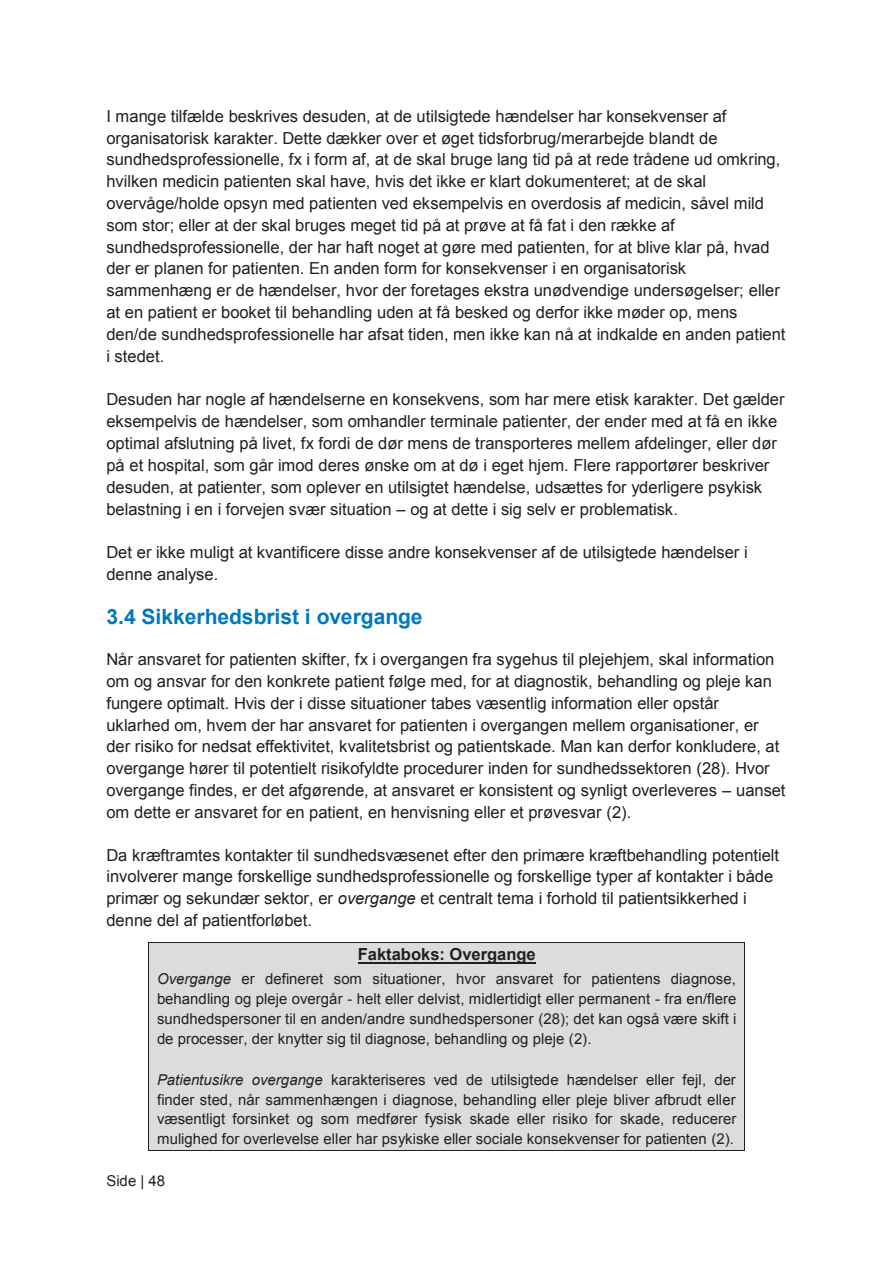
<style>
.page{position:relative;width:893px;height:1263px;background:#fff}
.page>*{position:absolute;margin:0;border:0;box-sizing:border-box;transform-origin:0 0}
.t1{font:700 21px "Arial";color:#0078c0}
.t2{font:16.5px/21.8px "Arial";color:#231f20}
.t3{font:700 16.5px "Arial";color:#231f20}
.t4{font:15px/19.8px "Arial";color:#231f20;text-align:justify}
.s1{font-style:inherit}
.s2{font-style:italic}
</style>
<div class="page">
<div style="left:149px;top:942px;width:595px;height:208px;background:#dbdcde"></div>
<hr style="left:358px;top:962px;width:178px;height:2px;background:#231f20">
<hr style="left:149px;top:942px;width:595px;height:1px;background:#231f20">
<hr style="left:149px;top:942px;width:1px;height:208px;background:#231f20">
<hr style="left:149px;top:1150px;width:595px;height:1px;background:#231f20">
<hr style="left:744px;top:942px;width:1px;height:208px;background:#231f20">
<p class="t2" style="left:106px;top:105px;width:681px">I mange tilfælde beskrives desuden, at de utilsigtede hændelser har konsekvenser af organisatorisk karakter. Dette dækker over et øget tidsforbrug/merarbejde blandt de sundhedsprofessionelle, fx i form af, at de skal bruge lang tid på at rede trådene ud omkring, hvilken medicin patienten skal have, hvis det ikke er klart dokumenteret; at de skal overvåge/holde opsyn med patienten ved eksempelvis en overdosis af medicin, såvel mild som stor; eller at der skal bruges meget tid på at prøve at få fat i den række af sundhedsprofessionelle, der har haft noget at gøre med patienten, for at blive klar på, hvad der er planen for patienten. En anden form for konsekvenser i en organisatorisk sammenhæng er de hændelser, hvor der foretages ekstra unødvendige undersøgelser; eller at en patient er booket til behandling uden at få besked og derfor ikke møder op, mens den/de sundhedsprofessionelle har afsat tiden, men ikke kan nå at indkalde en anden patient i stedet.</p>
<p class="t2" style="left:106px;top:389px;width:680px">Desuden har nogle af hændelserne en konsekvens, som har mere etisk karakter. Det gælder eksempelvis de hændelser, som omhandler terminale patienter, der ender med at få en ikke optimal afslutning på livet, fx fordi de dør mens de transporteres mellem afdelinger, eller dør på et hospital, som går imod deres ønske om at dø i eget hjem. Flere rapportører beskriver desuden, at patienter, som oplever en utilsigtet hændelse, udsættes for yderligere psykisk belastning i en i forvejen svær situation <span class="s1">–</span> og at dette i sig selv er problematisk.</p>
<p class="t2" style="left:106px;top:542px;width:643px">Det er ikke muligt at kvantificere disse andre konsekvenser af de utilsigtede hændelser i denne analyse.</p>
<p class="t1" style="left:106px;top:602px;width:318px">3.4 Sikkerhedsbrist i overgange</p>
<p class="t2" style="left:106px;top:648px;width:681px">Når ansvaret for patienten skifter, fx i overgangen fra sygehus til plejehjem, skal information om og ansvar for den konkrete patient følge med, for at diagnostik, behandling og pleje kan fungere optimalt. Hvis der i disse situationer tabes væsentlig information eller opstår uklarhed om, hvem der har ansvaret for patienten i overgangen mellem organisationer, er der risiko for nedsat effektivitet, kvalitetsbrist og patientskade. Man kan derfor konkludere, at overgange hører til potentielt risikofyldte procedurer inden for sundhedssektoren (28). Hvor overgange findes, er det afgørende, at ansvaret er konsistent og synligt overleveres <span class="s1">–</span> uanset om dette er ansvaret for en patient, en henvisning eller et prøvesvar (2).</p>
<p class="t2" style="left:106px;top:844px;width:674px">Da kræftramtes kontakter til sundhedsvæsenet efter den primære kræftbehandling potentielt involverer mange forskellige sundhedsprofessionelle og forskellige typer af kontakter i både primær og sekundær sektor, er <span class="s2">overgange</span> et centralt tema i forhold til patientsikkerhed i denne del af patientforløbet.</p>
<p class="t3" style="left:358px;top:944px;width:180px">Faktaboks: Overgange</p>
<p class="t4" style="left:157px;top:969px;width:581px"><span class="s2">Overgange</span> er defineret som situationer, hvor ansvaret for patientens diagnose, behandling og pleje overgår - helt eller delvist, midlertidigt eller permanent - fra en/flere sundhedspersoner til en anden/andre sundhedspersoner (28); det kan også være skift i de processer, der knytter sig til diagnose, behandling og pleje (2).</p>
<p class="t4" style="left:157px;top:1069px;width:581px"><span class="s2">Patientusikre overgange</span> karakteriseres ved de utilsigtede hændelser eller fejl, der finder sted, når sammenhængen i diagnose, behandling eller pleje bliver afbrudt eller væsentligt forsinket og som medfører fysisk skade eller risiko for skade, reducerer mulighed for overlevelse eller har psykiske eller sociale konsekvenser for patienten (2).</p>
<p class="t4" style="left:106px;top:1171px;width:60px">Side | 48</p>
</div>
